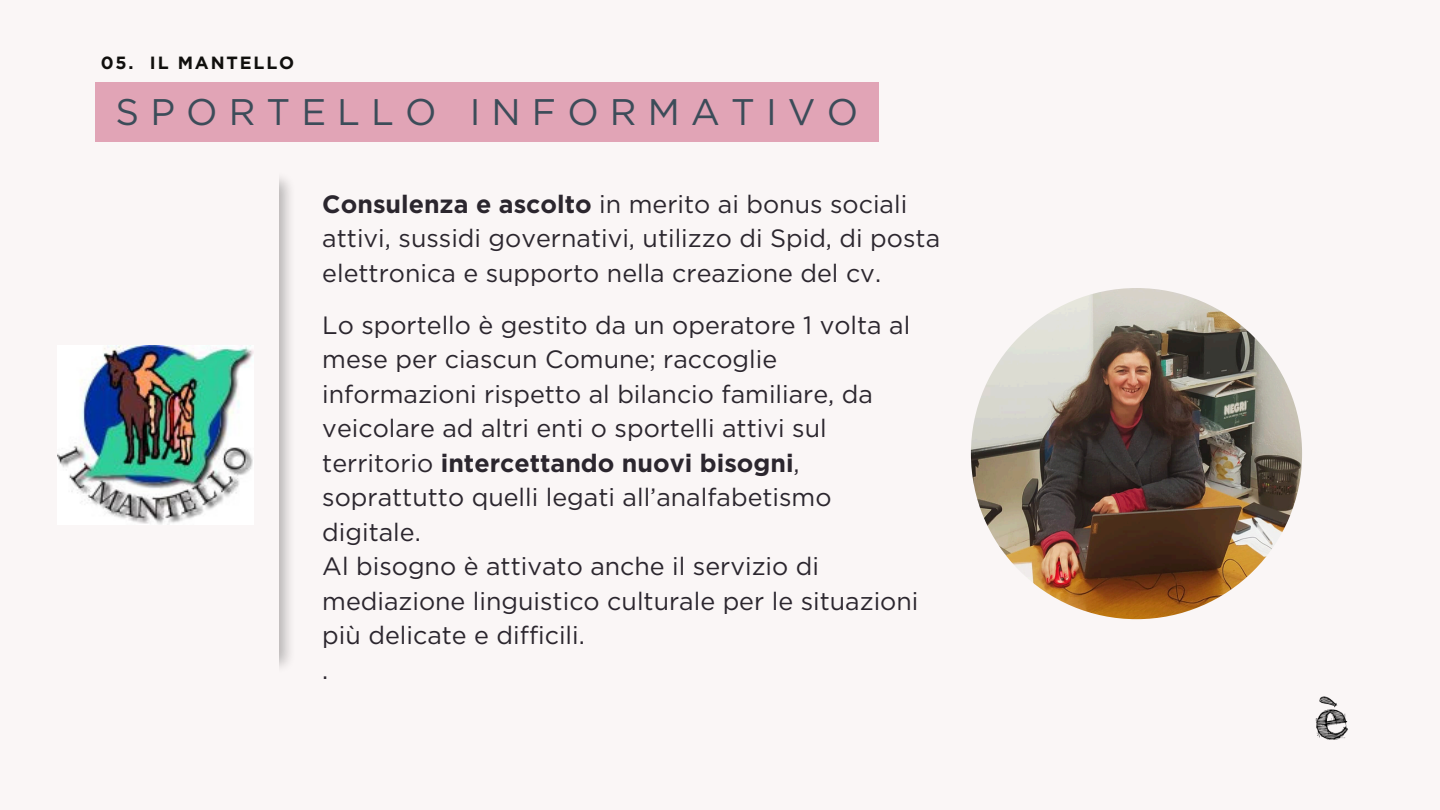
<style>
.page{position:relative;width:1440px;height:810px;background:#faf6f6}
.page>*{position:absolute;margin:0;border:0;box-sizing:border-box;transform-origin:0 0}
.t1{font:37px "Gotham";letter-spacing:.3em;color:#3c4c59}
.t2{font:25px/34.5px "Gotham";color:#2b262e}
.t3{font:700 17.7px "Gotham";letter-spacing:.105em;color:#100f0d}
.s1{font-weight:700}
</style>
<div class="page">
<img style="left:1315px;top:696px;width:33px;height:44px">
<img style="left:971px;top:288px;width:331px;height:331px;border-radius:50%">
<img style="left:58px;top:345px;width:195px;height:179px">
<div style="left:95px;top:82px;width:784px;height:59px;background:#e1a4b6"></div>
<p class="t3" style="left:101px;top:52px;width:195px">05. IL MANTELLO</p>
<p class="t1" style="left:116px;top:89px;width:744px">SPORTELLO INFORMATIVO</p>
<h2 class="t2" style="left:322px;top:186px;width:619px"><span class="s1">Consulenza e ascolto</span> in merito ai bonus sociali attivi, sussidi governativi, utilizzo di Spid, di posta elettronica e supporto nella creazione del cv.</h2>
<p class="t2" style="left:322px;top:308px;width:598px">Lo sportello è gestito da un operatore 1 volta al mese per ciascun Comune; raccoglie informazioni rispetto al bilancio familiare, da veicolare ad altri enti o sportelli attivi sul territorio <span class="s1">intercettando nuovi bisogni</span>, soprattutto quelli legati all’analfabetismo digitale.<br>Al bisogno è attivato anche il servizio di mediazione linguistico culturale per le situazioni più delicate e difficili.<br>.</p>
</div>
